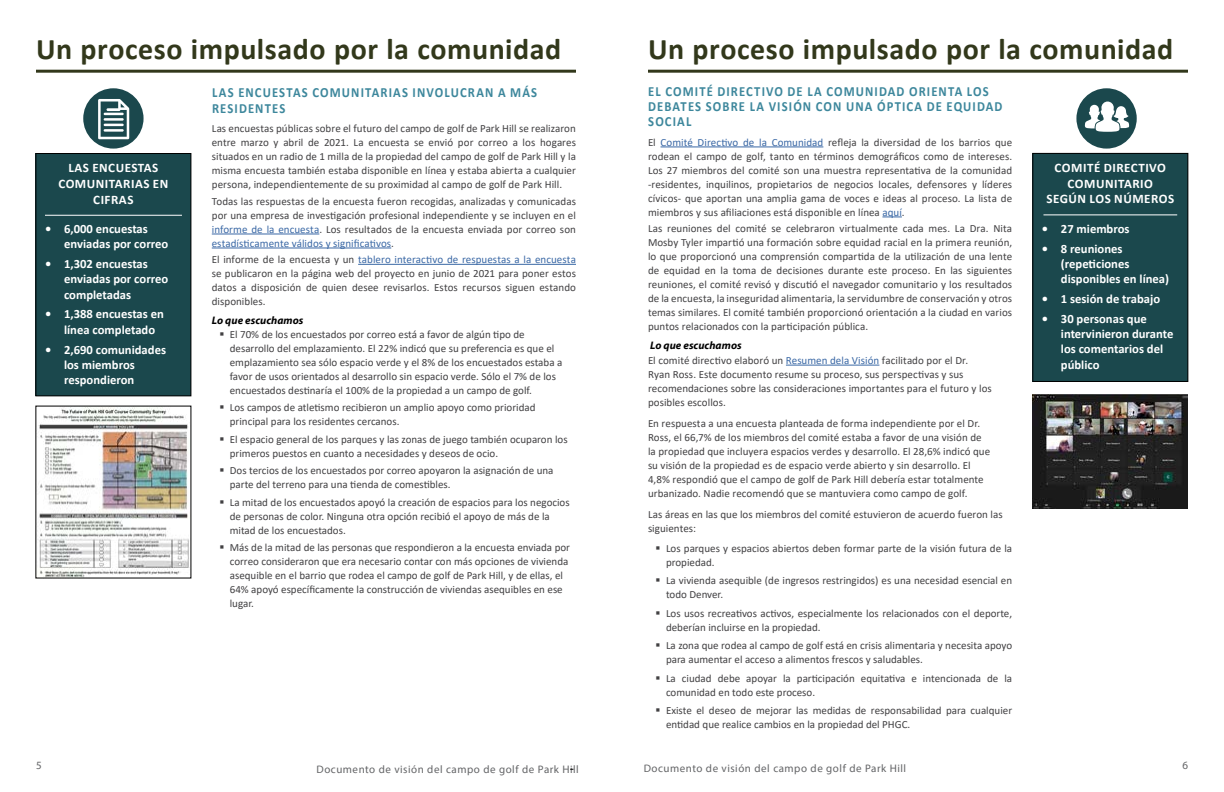
<style>
.page{position:relative;width:1224px;height:792px;background:#fff}
.page>*{position:absolute;margin:0;border:0;box-sizing:border-box;transform-origin:0 0}
.t1{font:700 30px "Calibri";letter-spacing:.02em;color:#32381b}
.t2{font:700 14px/15px "Calibri";letter-spacing:.085em;color:#3d879c;scale:.9 1}
.t3{font:700 13px/15.6px "Calibri";letter-spacing:.04em;color:#fff;text-align:center}
.t4{font:700 12.7px/15.2px "Calibri";color:#fff}
.t5{font:11px/14px "Calibri";color:#414042}
.t6{font:11px "Myriad Pro";letter-spacing:.05em;color:#636466}
.t7{font:italic 700 11px "Myriad Pro";letter-spacing:.005em;color:#000}
.s1{color:#3a68a5}
</style>
<div class="page">
<img style="left:38px;top:408px;width:151px;height:168px">
<hr style="left:212px;top:234px;width:107px;height:1px;background:#3a68a5">
<hr style="left:212px;top:248px;width:179px;height:1px;background:#3a68a5">
<hr style="left:358px;top:264px;width:218px;height:1px;background:#3a68a5">
<hr style="left:661px;top:147px;width:162px;height:1px;background:#3a68a5">
<svg style="left:882px;top:217px;width:20px;height:1px"></svg>
<hr style="left:786px;top:365px;width:93px;height:1px;background:#3a68a5">
<img style="left:1033px;top:394px;width:155px;height:114px">
<hr style="left:648px;top:70px;width:540px;height:3px;background:#32381b">
<hr style="left:36px;top:70px;width:540px;height:3px;background:#32381b">
<div style="left:36px;top:154px;width:155px;height:242px;background:#1b484d"></div>
<div style="left:36px;top:153px;width:155px;height:243px;border:1px solid #000"></div>
<svg style="left:83px;top:88px;width:61px;height:61px"></svg>
<div style="left:85px;top:90px;width:57px;height:57px;background:#1b484d;border-radius:50%"></div>
<svg style="left:98px;top:99px;width:31px;height:40px"></svg>
<hr style="left:45px;top:215px;width:137px;height:1px;background:#fff">
<svg style="left:1076px;top:88px;width:61px;height:61px"></svg>
<div style="left:1078px;top:90px;width:57px;height:57px;background:#1b484d;border-radius:50%"></div>
<svg style="left:1085px;top:102px;width:44px;height:30px"></svg>
<div style="left:1033px;top:153px;width:155px;height:228px;background:#1b484d"></div>
<div style="left:1033px;top:153px;width:155px;height:229px;border:1px solid #000"></div>
<hr style="left:1043px;top:214px;width:134px;height:1px;background:#fff">
<h1 class="t1" style="left:36px;top:28px;width:527px">Un proceso impulsado por la comunidad</h1>
<h1 class="t1" style="left:648px;top:28px;width:527px">Un proceso impulsado por la comunidad</h1>
<p class="t3" style="left:58px;top:160px;width:112px">LAS ENCUESTAS<br>COMUNITARIAS EN<br>CIFRAS</p>
<p class="t4" style="left:64px;top:221px;width:106px;text-indent:-19px">• 6,000 encuestas enviadas por correo</p>
<p class="t4" style="left:64px;top:256px;width:106px;text-indent:-19px">• 1,302 encuestas enviadas por correo completadas</p>
<p class="t4" style="left:64px;top:306px;width:101px;text-indent:-19px">• 1,388 encuestas en línea completado</p>
<p class="t4" style="left:64px;top:342px;width:104px;text-indent:-19px">• 2,690 comunidades los miembros respondieron</p>
<p class="t2" style="left:212px;top:84px;width:363px;line-height:16px">LAS ENCUESTAS COMUNITARIAS INVOLUCRAN A MÁS<br>RESIDENTES</p>
<p class="t5" style="left:212px;top:121px;width:366px;text-align:justify">Las encuestas públicas sobre el futuro del campo de golf de Park Hill se realizaron entre marzo y abril de 2021. La encuesta se envió por correo a los hogares situados en un radio de 1 milla de la propiedad del campo de golf de Park Hill y la misma encuesta también estaba disponible en línea y estaba abierta a cualquier persona, independientemente de su proximidad al campo de golf de Park Hill.</p>
<p class="t5" style="left:212px;top:194px;width:366px;text-align:justify">Todas las respuestas de la encuesta fueron recogidas, analizadas y comunicadas por una empresa de investigación profesional independiente y se incluyen en el <span class="s1">informe de la encuesta</span>. Los resultados de la encuesta enviada por correo son <span class="s1">estadísticamente válidos y significativos</span>.</p>
<p class="t5" style="left:212px;top:252px;width:366px;text-align:justify">El informe de la encuesta y un <span class="s1">tablero interactivo de respuestas a la encuesta </span>se publicaron en la página web del proyecto en junio de 2021 para poner estos datos a disposición de quien desee revisarlos. Estos recursos siguen estando disponibles.</p>
<p class="t7" style="left:212px;top:313px;width:93px">Lo que escuchamos</p>
<p class="t5" style="left:230px;top:327px;width:334px">El 70% de los encuestados por correo está a favor de algún tipo de desarrollo del emplazamiento. El 22% indicó que su preferencia es que el emplazamiento sea sólo espacio verde y el 8% de los encuestados estaba a favor de usos orientados al desarrollo sin espacio verde. Sólo el 7% de los encuestados destinaría el 100% de la propiedad a un campo de golf.</p>
<p class="t5" style="left:230px;top:401px;width:307px">Los campos de atletismo recibieron un amplio apoyo como prioridad principal para los residentes cercanos.</p>
<p class="t5" style="left:230px;top:432px;width:339px">El espacio general de los parques y las zonas de juego también ocuparon los primeros puestos en cuanto a necesidades y deseos de ocio.</p>
<p class="t5" style="left:230px;top:463px;width:325px">Dos tercios de los encuestados por correo apoyaron la asignación de una parte del terreno para una tienda de comestibles.</p>
<p class="t5" style="left:230px;top:495px;width:341px">La mitad de los encuestados apoyó la creación de espacios para los negocios de personas de color. Ninguna otra opción recibió el apoyo de más de la mitad de los encuestados.</p>
<p class="t5" style="left:230px;top:540px;width:342px">Más de la mitad de las personas que respondieron a la encuesta enviada por correo consideraron que era necesario contar con más opciones de vivienda asequible en el barrio que rodea el campo de golf de Park Hill, y de ellas, el 64% apoyó específicamente la construcción de viviendas asequibles en ese lugar.</p>
<p class="t2" style="left:648px;top:84px;width:395px">EL COMITÉ DIRECTIVO DE LA COMUNIDAD ORIENTA LOS<br>DEBATES SOBRE LA VISIÓN CON UNA ÓPTICA DE EQUIDAD<br>SOCIAL</p>
<p class="t5" style="left:648px;top:135px;width:366px;text-align:justify">El <span class="s1">Comité Directivo de la Comunidad</span> refleja la diversidad de los barrios que rodean el campo de golf, tanto en términos demográficos como de intereses.<br>Los 27 miembros del comité son una muestra representativa de la comunidad -residentes, inquilinos, propietarios de negocios locales, defensores y líderes cívicos- que aportan una amplia gama de voces e ideas al proceso. La lista de miembros y sus afiliaciones está disponible en línea <span class="s1">aquí</span>.</p>
<p class="t5" style="left:648px;top:221px;width:366px;text-align:justify">Las reuniones del comité se celebraron virtualmente cada mes. La Dra. Nita Mosby Tyler impartió una formación sobre equidad racial en la primera reunión, lo que proporcionó una comprensión compartida de la utilización de una lente de equidad en la toma de decisiones durante este proceso. En las siguientes reuniones, el comité revisó y discutió el navegador comunitario y los resultados de la encuesta, la inseguridad alimentaria, la servidumbre de conservación y otros temas similares. El comité también proporcionó orientación a la ciudad en varios puntos relacionados con la participación pública.</p>
<p class="t7" style="left:650px;top:338px;width:93px">Lo que escuchamos</p>
<p class="t5" style="left:648px;top:353px;width:345px">El comité directivo elaboró un <span class="s1">Resumen dela Visión</span> facilitado por el Dr.<br>Ryan Ross. Este documento resume su proceso, sus perspectivas y sus recomendaciones sobre las consideraciones importantes para el futuro y los posibles escollos.</p>
<p class="t5" style="left:648px;top:416px;width:344px">En respuesta a una encuesta planteada de forma independiente por el Dr.<br>Ross, el 66,7% de los miembros del comité estaba a favor de una visión de la propiedad que incluyera espacios verdes y desarrollo. El 28,6% indicó que su visión de la propiedad es de espacio verde abierto y sin desarrollo. El 4,8% respondió que el campo de golf de Park Hill debería estar totalmente urbanizado. Nadie recomendó que se mantuviera como campo de golf.</p>
<p class="t5" style="left:648px;top:507px;width:356px">Las áreas en las que los miembros del comité estuvieron de acuerdo fueron las siguientes:</p>
<p class="t5" style="left:666px;top:541px;width:348px">Los parques y espacios abiertos deben formar parte de la visión futura de la propiedad.</p>
<p class="t5" style="left:666px;top:573px;width:348px">La vivienda asequible (de ingresos restringidos) es una necesidad esencial en todo Denver.</p>
<p class="t5" style="left:666px;top:606px;width:348px">Los usos recreativos activos, especialmente los relacionados con el deporte, deberían incluirse en la propiedad.</p>
<p class="t5" style="left:666px;top:638px;width:348px">La zona que rodea al campo de golf está en crisis alimentaria y necesita apoyo para aumentar el acceso a alimentos frescos y saludables.</p>
<p class="t5" style="left:666px;top:671px;width:348px">La ciudad debe apoyar la participación equitativa e intencionada de la comunidad en todo este proceso.</p>
<p class="t5" style="left:666px;top:703px;width:348px">Existe el deseo de mejorar las medidas de responsabilidad para cualquier entidad que realice cambios en la propiedad del PHGC.</p>
<p class="t3" style="left:1046px;top:160px;width:129px">COMITÉ DIRECTIVO<br>COMUNITARIO<br>SEGÚN LOS NÚMEROS</p>
<p class="t4" style="left:1042px;top:221px;width:89px">• 27 miembros</p>
<p class="t4" style="left:1061px;top:241px;width:110px;text-indent:-19px">• 8 reuniones (repeticiones disponibles en línea)</p>
<p class="t4" style="left:1042px;top:291px;width:120px">• 1 sesión de trabajo</p>
<p class="t4" style="left:1061px;top:311px;width:114px;text-indent:-19px">• 30 personas que intervinieron durante los comentarios del público</p>
<p class="t6" style="left:36px;top:759px;width:7px">5</p>
<p class="t6" style="left:644px;top:761px;width:264px">Documento de visión del campo de golf de Park Hill</p>
<p class="t6" style="left:1182px;top:759px;width:7px">6</p>
<p class="t6" style="left:316px;top:763px;width:264px">Documento de visión del campo de golf de Park Hill</p>
</div>
